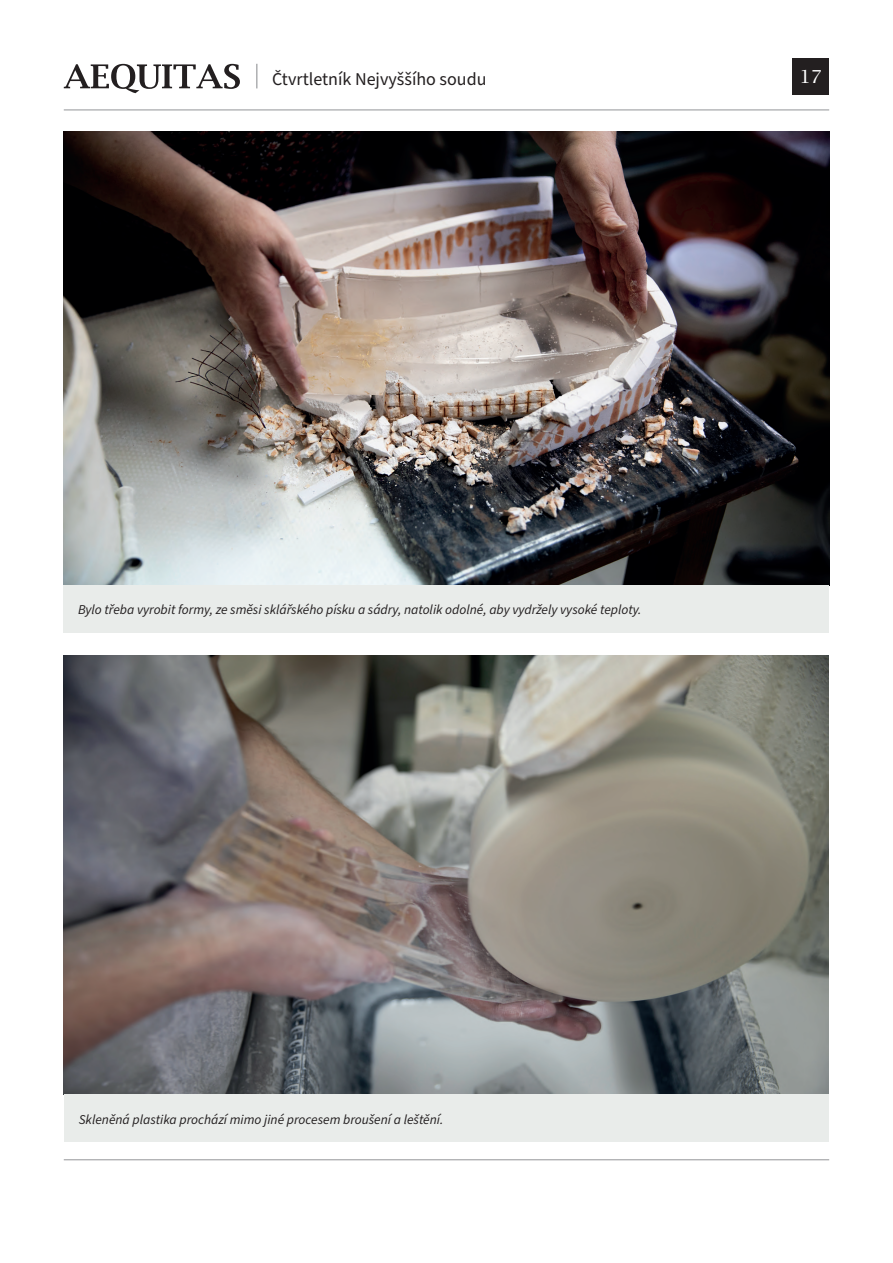
<style>
.page{position:relative;width:893px;height:1263px;background:#fff}
.page>*{position:absolute;margin:0;border:0;box-sizing:border-box;transform-origin:0 0}
.t1{font:18px "Source Sans Pro";color:#231f20}
.t2{font:18px "Lucida Bright";color:#fff}
.t3{font:italic 13.5px "Source Sans Pro";color:#231f20}
</style>
<div class="page">
<div style="left:792px;top:59px;width:37px;height:36px;background:#231f20"></div>
<svg style="left:64px;top:64px;width:176px;height:29px"></svg>
<hr style="left:64px;top:110px;width:765px;height:1px;background:#939598">
<svg style="left:256px;top:64px;width:1px;height:24px"></svg>
<hr style="left:64px;top:1159px;width:765px;height:1px;background:#939598">
<img style="left:64px;top:131px;width:765px;height:454px">
<div style="left:64px;top:585px;width:765px;height:47px;background:#e9ecea"></div>
<img style="left:64px;top:655px;width:764px;height:440px">
<div style="left:64px;top:1095px;width:764px;height:47px;background:#e9ecea"></div>
<h1 class="t1" style="left:272px;top:67px;width:216px">Čtvrtletník Nejvyššího soudu</h1>
<h1 class="t2" style="left:800px;top:66px;width:23px">17</h1>
<p class="t3" style="left:78px;top:600px;width:565px">Bylo třeba vyrobit formy, ze směsi sklářského písku a sádry, natolik odolné, aby vydržely vysoké teploty.</p>
<p class="t3" style="left:79px;top:1110px;width:366px">Skleněná plastika prochází mimo jiné procesem broušení a leštění.</p>
</div>
